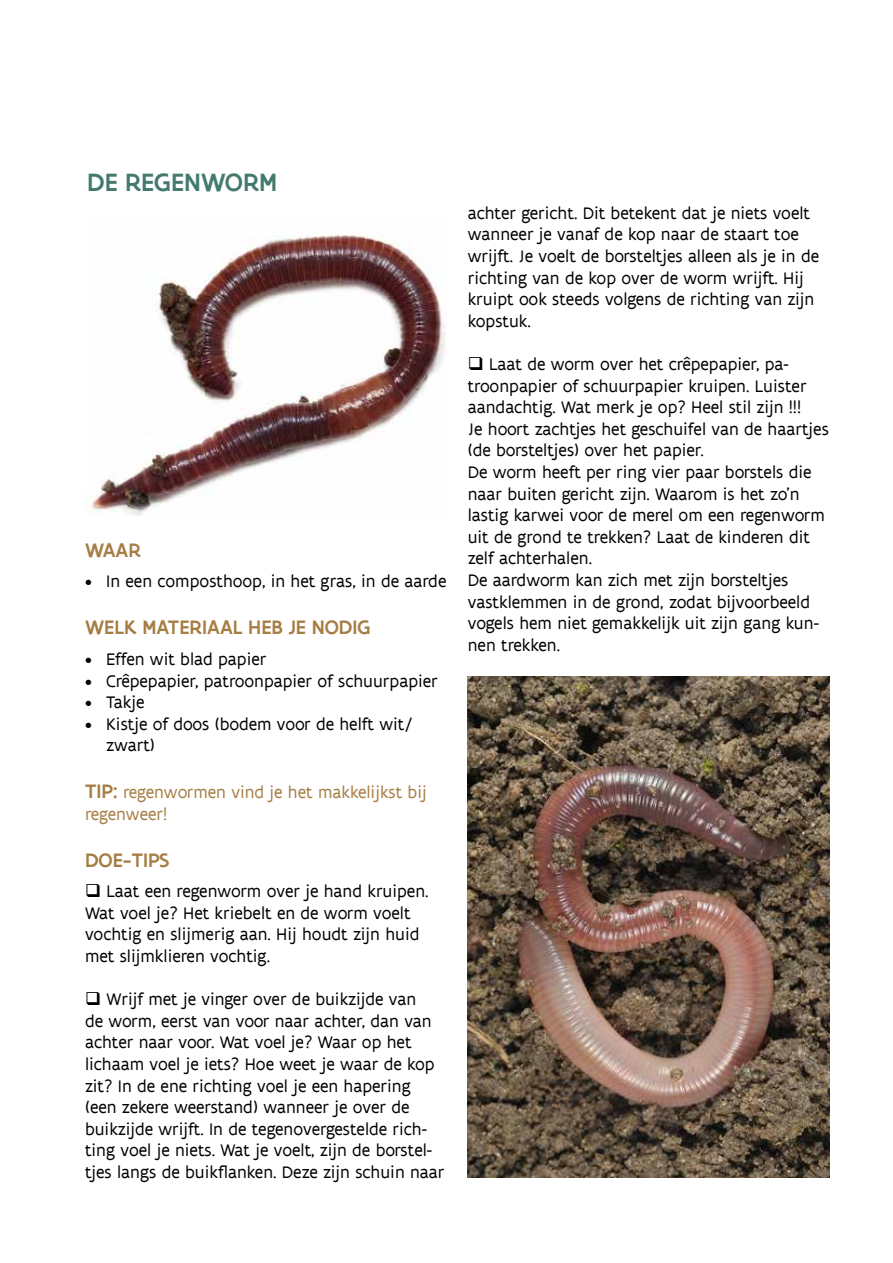
<style>
.page{position:relative;width:893px;height:1263px;background:#fff}
.page>*{position:absolute;margin:0;border:0;box-sizing:border-box;transform-origin:0 0}
.t1{font:500 27px "Flanders Art Sans";color:#447a6d}
.t2{font:500 21px "Flanders Art Sans";color:#a67d43}
.t3{font:18px/21.6px "Flanders Art Sans";color:#000}
.t4{font:18px/21.6px "Flanders Art Sans";color:#a67d43}
.s1{font-weight:500;font-size:21px}
</style>
<div class="page">
<img style="left:92px;top:235px;width:354px;height:281px">
<img style="left:468px;top:676px;width:361px;height:502px">
<h1 class="t1" style="left:87px;top:166px;width:192px">DE REGENWORM</h1>
<p class="t2" style="left:85px;top:537px;width:57px">WAAR</p>
<p class="t3" style="left:85px;top:571px;width:363px">• In een composthoop, in het gras, in de aarde</p>
<p class="t2" style="left:85px;top:614px;width:287px">WELK MATERIAAL HEB JE NODIG</p>
<p class="t3" style="left:85px;top:648px;width:183px">• Effen wit blad papier</p>
<p class="t3" style="left:85px;top:670px;width:354px">• Crêpepapier, patroonpapier of schuurpapier</p>
<p class="t3" style="left:85px;top:692px;width:61px">• Takje</p>
<p class="t3" style="left:106px;top:713px;width:308px;text-indent:-21px">• Kistje of doos (bodem voor de helft wit/ zwart)</p>
<p class="t4" style="left:85px;top:782px;width:343px"><span class="s1">TIP:</span> regenwormen vind je het makkelijkst bij regenweer!</p>
<p class="t2" style="left:85px;top:846px;width:86px">DOE-TIPS</p>
<p class="t3" style="left:85px;top:881px;width:345px">❑ Laat een regenworm over je hand kruipen.<br>Wat voel je? Het kriebelt en de worm voelt vochtig en slijmerig aan. Hij houdt zijn huid met slijmklieren vochtig.</p>
<p class="t3" style="left:85px;top:989px;width:361px">❑ Wrijf met je vinger over de buikzijde van<br>de worm, eerst van voor naar achter, dan van achter naar voor. Wat voel je? Waar op het lichaam voel je iets? Hoe weet je waar de kop zit? In de ene richting voel je een hapering (een zekere weerstand) wanneer je over de buikzijde wrijft. In de tegenovergestelde rich&shy;ting voel je niets. Wat je voelt, zijn de borstel&shy;tjes langs de buikflanken. Deze zijn schuin naar</p>
<p class="t3" style="left:468px;top:202px;width:353px">achter gericht. Dit betekent dat je niets voelt wanneer je vanaf de kop naar de staart toe wrijft. Je voelt de borsteltjes alleen als je in de richting van de kop over de worm wrijft. Hij kruipt ook steeds volgens de richting van zijn kopstuk.</p>
<p class="t3" style="left:468px;top:353px;width:363px">❑ Laat de worm over het crêpepapier, pa&shy;troonpapier of schuurpapier kruipen. Luister aandachtig. Wat merk je op? Heel stil zijn !!!<br>Je hoort zachtjes het geschuifel van de haartjes (de borsteltjes) over het papier.<br>De worm heeft per ring vier paar borstels die naar buiten gericht zijn. Waarom is het zo’n lastig karwei voor de merel om een regenworm uit de grond te trekken? Laat de kinderen dit zelf achterhalen.<br>De aardworm kan zich met zijn borsteltjes vastklemmen in de grond, zodat bijvoorbeeld vogels hem niet gemakkelijk uit zijn gang kun&shy;nen trekken.</p>
</div>
